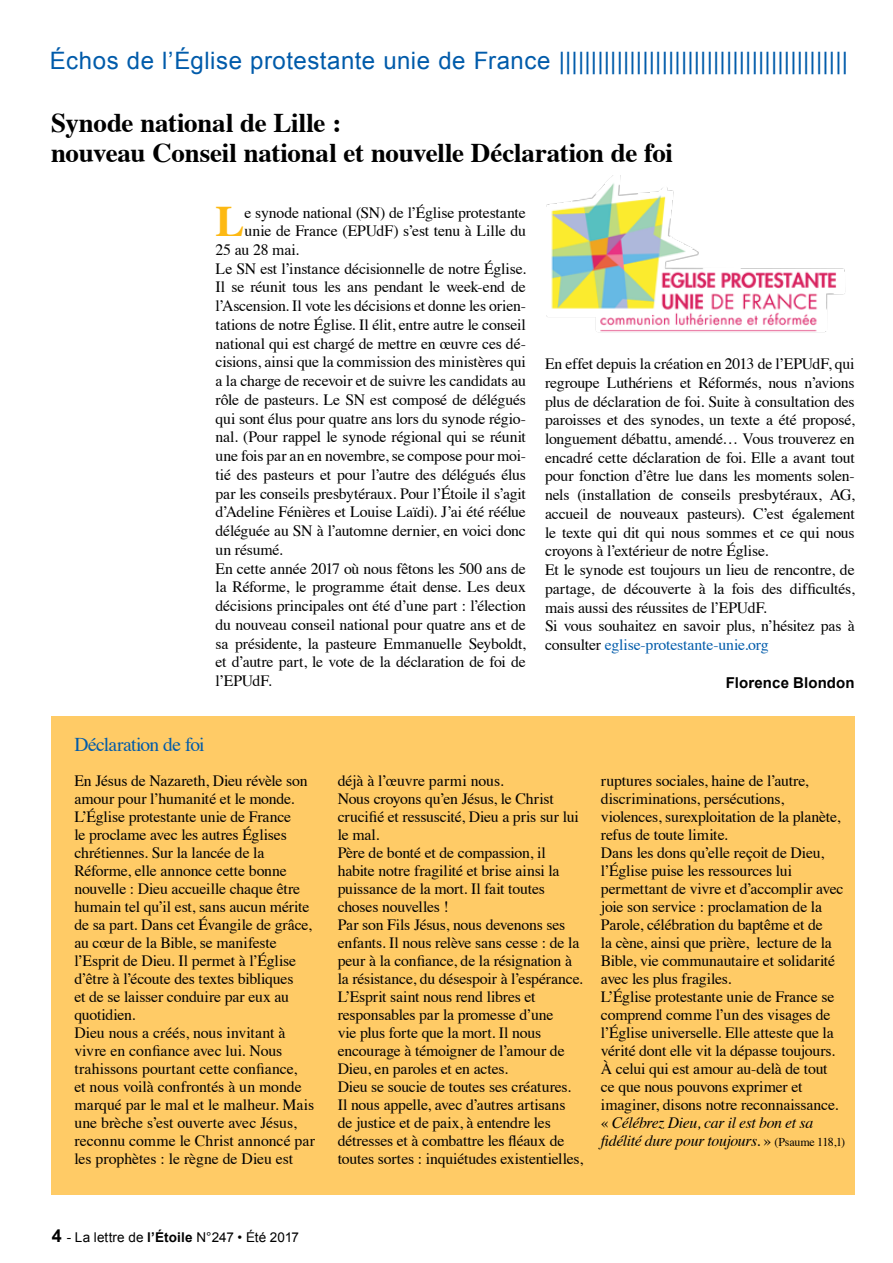
<style>
.page{position:relative;width:893px;height:1263px;background:#fff}
.page>*{position:absolute;margin:0;border:0;box-sizing:border-box;transform-origin:0 0}
.t1{font:700 43.5px "Times";color:#fdb913}
.t2{font:700 27px/30px "Times";letter-spacing:-.01em;color:#000}
.t3{font:24px "Arial";letter-spacing:.02em;color:#005baa}
.t4{font:19.5px "Times";letter-spacing:-.03em;color:#005baa}
.t5{font:15.75px/18px "Times";letter-spacing:-.01em;color:#000}
.t6{font:700 15px "Arial";letter-spacing:.01em;color:#000}
.t7{font:13.5px "Arial";letter-spacing:.005em;color:#000}
.s1{color:#005baa}
.s2{font-style:italic}
.s3{font-size:12px}
.s4{font-weight:700;font-size:18px}
.s5{font-weight:700}
</style>
<div class="page">
<img style="left:546px;top:176px;width:299px;height:157px">
<div style="left:51px;top:716px;width:803px;height:479px;background:#ffcb66"></div>
<h3 class="t3" style="left:50px;top:44px;width:800px">Échos de l’église protestante unie de france |||||||||||||||||||||||||||||||||||||||||||||</h3>
<h2 class="t2" style="left:51px;top:105px;width:624px">Synode national de Lille :<br>nouveau Conseil national et nouvelle Déclaration de foi</h2>
<h1 class="t1" style="left:216px;top:180px;width:31px">L</h1>
<p class="t5" style="left:245px;top:202px;width:283px">e synode national (SN) de l’Église protestante</p>
<p class="t5" style="left:245px;top:221px;width:283px">unie de France (EPUdF) s’est tenu à Lille du</p>
<p class="t5" style="left:216px;top:239px;width:85px">25 au 28 mai.</p>
<p class="t5" style="left:216px;top:258px;width:312px">Le SN est l’instance décisionnelle de notre Église.</p>
<p class="t5" style="left:216px;top:277px;width:312px">Il se réunit tous les ans pendant le week-end de</p>
<p class="t5" style="left:216px;top:296px;width:312px">l’Ascension. Il vote les décisions et donne les orien-</p>
<p class="t5" style="left:216px;top:314px;width:312px">tations de notre Église. Il élit, entre autre le conseil</p>
<p class="t5" style="left:216px;top:333px;width:312px">national qui est chargé de mettre en œuvre ces dé-</p>
<p class="t5" style="left:216px;top:352px;width:312px">cisions, ainsi que la commission des ministères qui</p>
<p class="t5" style="left:216px;top:371px;width:312px">a la charge de recevoir et de suivre les candidats au</p>
<p class="t5" style="left:216px;top:389px;width:312px">rôle de pasteurs. Le SN est composé de délégués</p>
<p class="t5" style="left:216px;top:408px;width:312px">qui sont élus pour quatre ans lors du synode régio-</p>
<p class="t5" style="left:216px;top:427px;width:312px">nal. (Pour rappel le synode régional qui se réunit</p>
<p class="t5" style="left:216px;top:445px;width:312px">une fois par an en novembre, se compose pour moi-</p>
<p class="t5" style="left:216px;top:464px;width:312px">tié des pasteurs et pour l’autre des délégués élus</p>
<p class="t5" style="left:216px;top:483px;width:312px">par les conseils presbytéraux. Pour l’Étoile il s’agit</p>
<p class="t5" style="left:216px;top:502px;width:312px">d’Adeline Fénières et Louise Laïdi). J’ai été réélue</p>
<p class="t5" style="left:216px;top:520px;width:312px">déléguée au SN à l’automne dernier, en voici donc</p>
<p class="t5" style="left:216px;top:539px;width:69px">un résumé.</p>
<p class="t5" style="left:216px;top:558px;width:312px">En cette année 2017 où nous fêtons les 500 ans de</p>
<p class="t5" style="left:216px;top:577px;width:312px">la Réforme, le programme était dense. Les deux</p>
<p class="t5" style="left:216px;top:595px;width:312px">décisions principales ont été d’une part : l’élection</p>
<p class="t5" style="left:216px;top:614px;width:312px">du nouveau conseil national pour quatre ans et de</p>
<p class="t5" style="left:216px;top:633px;width:312px">sa présidente, la pasteure Emmanuelle Seyboldt,</p>
<p class="t5" style="left:216px;top:652px;width:312px">et d’autre part, le vote de la déclaration de foi de</p>
<p class="t5" style="left:216px;top:670px;width:58px">l’EPUdF.</p>
<p class="t5" style="left:545px;top:353px;width:311px;line-height:18.8px">En effet depuis la création en 2013 de l’EPUdF, qui regroupe Luthériens et Réformés, nous n’avions plus de déclaration de foi. Suite à consultation des paroisses et des synodes, un texte a été proposé, longuement débattu, amendé… Vous trouverez en encadré cette déclaration de foi. Elle a avant tout pour fonction d’être lue dans les moments solen&shy;nels (installation de conseils presbytéraux, AG, accueil de nouveaux pasteurs). C’est également le texte qui dit qui nous sommes et ce qui nous croyons à l’extérieur de notre Église.<br>Et le synode est toujours un lieu de rencontre, de partage, de découverte à la fois des difficultés, mais aussi des réussites de l’EPUdF.<br>Si vous souhaitez en savoir plus, n’hésitez pas à consulter <span class="s1">eglise-protestante-unie.org</span></p>
<p class="t6" style="left:726px;top:672px;width:130px">Florence Blondon</p>
<p class="t4" style="left:74px;top:726px;width:132px">Déclaration de foi</p>
<p class="t5" style="left:74px;top:770px;width:242px">En Jésus de Nazareth, Dieu révèle son amour pour l’humanité et le monde.<br>L’Église protestante unie de France<br>le proclame avec les autres Églises chrétiennes. Sur la lancée de la Réforme, elle annonce cette bonne nouvelle : Dieu accueille chaque être humain tel qu’il est, sans aucun mérite de sa part. Dans cet Évangile de grâce, au cœur de la Bible, se manifeste l’Esprit de Dieu. Il permet à l’Église d’être à l’écoute des textes bibliques<br>et de se laisser conduire par eux au quotidien.<br>Dieu nous a créés, nous invitant à vivre en confiance avec lui. Nous trahissons pourtant cette confiance,<br>et nous voilà confrontés à un monde marqué par le mal et le malheur. Mais une brèche s’est ouverte avec Jésus, reconnu comme le Christ annoncé par les prophètes : le règne de Dieu est</p>
<p class="t5" style="left:338px;top:770px;width:247px">déjà à l’œuvre parmi nous.<br>Nous croyons qu’en Jésus, le Christ crucifié et ressuscité, Dieu a pris sur lui le mal.<br>Père de bonté et de compassion, il habite notre fragilité et brise ainsi la puissance de la mort. Il fait toutes choses nouvelles !<br>Par son Fils Jésus, nous devenons ses enfants. Il nous relève sans cesse : de la peur à la confiance, de la résignation à la résistance, du désespoir à l’espérance.<br>L’Esprit saint nous rend libres et responsables par la promesse d’une<br>vie plus forte que la mort. Il nous encourage à témoigner de l’amour de Dieu, en paroles et en actes.<br>Dieu se soucie de toutes ses créatures.<br>Il nous appelle, avec d’autres artisans de justice et de paix, à entendre les détresses et à combattre les fléaux de toutes sortes : inquiétudes existentielles,</p>
<p class="t5" style="left:601px;top:770px;width:246px">ruptures sociales, haine de l’autre, discriminations, persécutions, violences, surexploitation de la planète, refus de toute limite.<br>Dans les dons qu’elle reçoit de Dieu, l’Église puise les ressources lui permettant de vivre et d’accomplir avec joie son service : proclamation de la Parole, célébration du baptême et de<br>la cène, ainsi que prière, lecture de la Bible, vie communautaire et solidarité avec les plus fragiles.<br>L’Église protestante unie de France se comprend comme l’un des visages de l’Église universelle. Elle atteste que la vérité dont elle vit la dépasse toujours. à celui qui est amour au-delà de tout ce que nous pouvons exprimer et imaginer, disons notre reconnaissance. « <span class="s2">Célébrez Dieu, car il est bon et sa fidélité dure pour toujours.</span> » <span class="s3">(Psaume 118,1)</span></p>
<p class="t7" style="left:52px;top:1228px;width:249px"><span class="s4">4</span> - La lettre de <span class="s5">l’Étoile</span> N°247 • été 2017</p>
</div>
